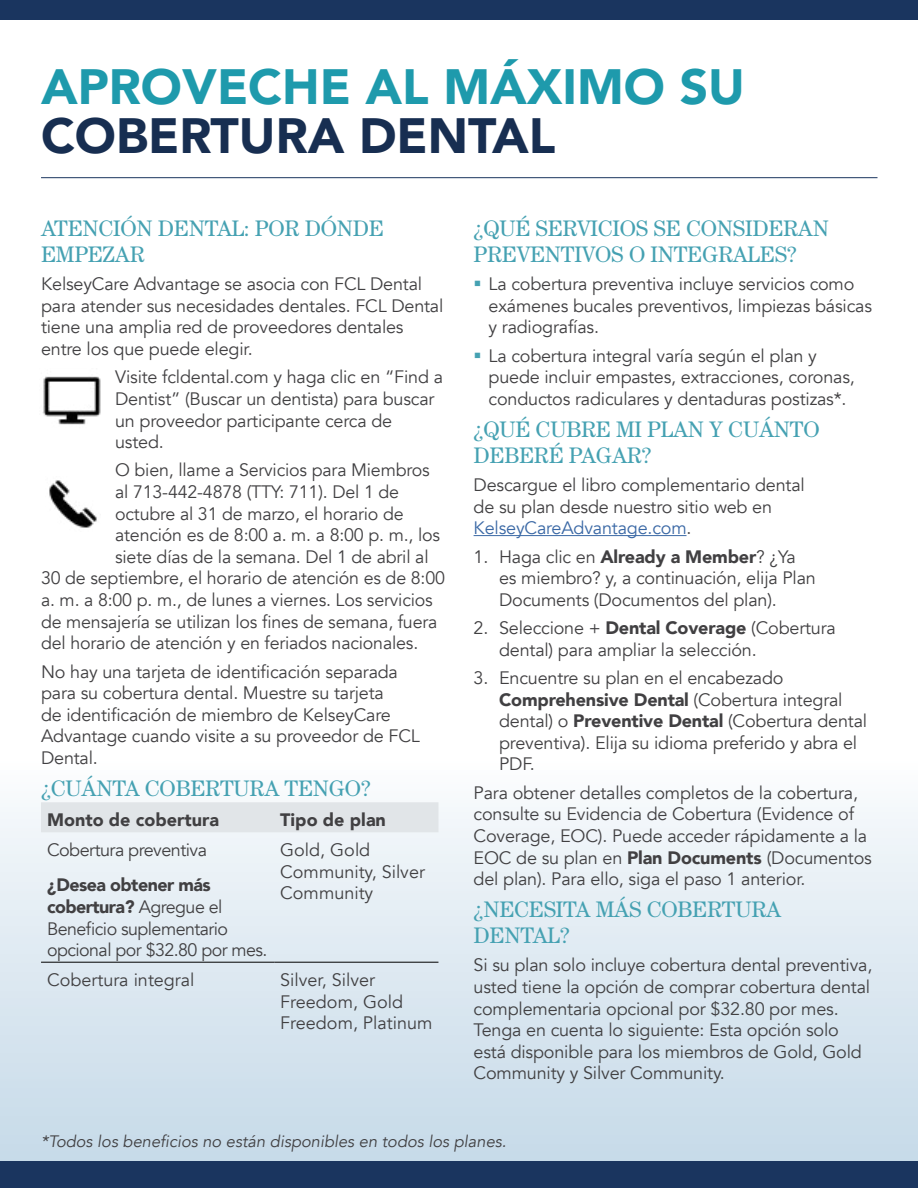
<style>
.page{position:relative;width:918px;height:1188px;background:#fff}
.page>*{position:absolute;margin:0;border:0;box-sizing:border-box;transform-origin:0 0}
.t1{font:900 49.5px "Avenir";color:#1e9aac}
.t2{font:900 49.5px "Avenir";color:#172e51}
.t3{font:22.5px/25.5px "Century Std";letter-spacing:-.01em;color:#45a1b2}
.t4{font:18px/21.6px "Avenir";letter-spacing:-.01em;color:#414042}
.t5{font:18px/21.6px "Avenir";letter-spacing:-.03em;color:#414042}
.t6{font:900 18px "Avenir";color:#414042}
.t7{font:italic 16.5px "Avenir";color:#414042}
.s1{font-weight:900}
.s2{color:#3a68a5}
</style>
<div class="page">
<div style="left:0;top:758px;width:918px;height:430px;background:linear-gradient(to bottom,#fbfcfd,#c1d7e7)"></div>
<div style="left:0;top:0;width:918px;height:20px;background:#1a355f"></div>
<div style="left:0;top:1161px;width:918px;height:27px;background:#1a355f"></div>
<hr style="left:41px;top:177px;width:837px;height:1px;background:#1a355f">
<div style="left:41px;top:802px;width:397px;height:30px;background:#e1e5e8"></div>
<hr style="left:41px;top:962px;width:233px;height:1px;background:#000">
<hr style="left:274px;top:962px;width:164px;height:1px;background:#000">
<hr style="left:474px;top:535px;width:213px;height:1px;background:#3a68a5">
<img style="left:42px;top:376px;width:59px;height:49px">
<img style="left:49px;top:480px;width:48px;height:48px">
<h1 class="t1" style="left:41px;top:44px;width:705px">APROVECHE AL MÁXIMO SU</h1>
<h1 class="t2" style="left:41px;top:93px;width:516px">COBERTURA DENTAL</h1>
<p class="t3" style="left:41px;top:216px;width:344px">ATENCIÓN DENTAL: POR DÓNDE<br>EMPEZAR</p>
<p class="t4" style="left:41px;top:274px;width:404px">KelseyCare Advantage se asocia con FCL Dental para atender sus necesidades dentales. FCL Dental tiene una amplia red de proveedores dentales entre los que puede elegir.</p>
<p class="t4" style="left:115px;top:367px;width:329px">Visite fcldental.com y haga clic en “Find a<br>Dentist” (Buscar un dentista) para buscar un proveedor participante cerca de usted.</p>
<p class="t4" style="left:115px;top:460px;width:316px">O bien, llame a Servicios para Miembros</p>
<p class="t4" style="left:115px;top:481px;width:285px">al 713-442-4878 (TTY: 711). Del 1 de</p>
<p class="t4" style="left:115px;top:503px;width:290px">octubre al 31 de marzo, el horario de</p>
<p class="t4" style="left:115px;top:525px;width:326px">atención es de 8:00 a. m. a 8:00 p. m., los</p>
<p class="t4" style="left:115px;top:546px;width:315px">siete días de la semana. Del 1 de abril al</p>
<p class="t4" style="left:41px;top:568px;width:405px">30 de septiembre, el horario de atención es de 8:00</p>
<p class="t4" style="left:41px;top:589px;width:393px">a. m. a 8:00 p. m., de lunes a viernes. Los servicios</p>
<p class="t4" style="left:41px;top:611px;width:398px">de mensajería se utilizan los fines de semana, fuera</p>
<p class="t4" style="left:41px;top:633px;width:379px">del horario de atención y en feriados nacionales.</p>
<p class="t4" style="left:41px;top:661px;width:380px">No hay una tarjeta de identificación separada para su cobertura dental. Muestre su tarjeta<br>de identificación de miembro de KelseyCare Advantage cuando visite a su proveedor de FCL Dental.</p>
<p class="t3" style="left:41px;top:775px;width:331px">¿CUÁNTA COBERTURA TENGO?</p>
<p class="t6" style="left:47px;top:805px;width:174px">Monto de cobertura</p>
<p class="t6" style="left:280px;top:805px;width:107px">Tipo de plan</p>
<p class="t5" style="left:47px;top:840px;width:162px">Cobertura preventiva</p>
<p class="t5" style="left:47px;top:875px;width:222px"><span class="s1">¿Desea obtener más cobertura?</span> Agregue el<br>Beneficio suplementario opcional por $32.80 por mes.</p>
<p class="t4" style="left:280px;top:840px;width:146px">Gold, Gold<br>Community, Silver<br>Community</p>
<p class="t4" style="left:47px;top:970px;width:149px">Cobertura integral</p>
<p class="t4" style="left:280px;top:970px;width:154px">Silver, Silver<br>Freedom, Gold<br>Freedom, Platinum</p>
<p class="t3" style="left:474px;top:216px;width:357px">¿QUÉ SERVICIOS SE CONSIDERAN<br>PREVENTIVOS O INTEGRALES?</p>
<p class="t4" style="left:489px;top:274px;width:385px">La cobertura preventiva incluye servicios como exámenes bucales preventivos, limpiezas básicas y radiografías.</p>
<p class="t4" style="left:489px;top:345px;width:368px">La cobertura integral varía según el plan y puede incluir empastes, extracciones, coronas, conductos radiculares y dentaduras postizas*.</p>
<p class="t3" style="left:474px;top:416px;width:348px">¿QUÉ CUBRE MI PLAN Y CUÁNTO<br>DEBERÉ PAGAR?</p>
<p class="t4" style="left:474px;top:474px;width:333px">Descargue el libro complementario dental de su plan desde nuestro sitio web en<br><span class="s2">KelseyCareAdvantage.com</span>.</p>
<p class="t4" style="left:499px;top:546px;width:318px;text-indent:-26px">1. Haga clic en <span class="s1">Already a Member</span>? ¿Ya es miembro? y, a continuación, elija Plan<br>Documents (Documentos del plan).</p>
<p class="t4" style="left:499px;top:617px;width:338px;text-indent:-26px">2. Seleccione + <span class="s1">Dental Coverage</span> (Cobertura dental) para ampliar la selección.</p>
<p class="t4" style="left:499px;top:667px;width:370px;text-indent:-26px">3. Encuentre su plan en el encabezado <span class="s1">Comprehensive Dental</span> (Cobertura integral dental) o <span class="s1">Preventive Dental</span> (Cobertura dental preventiva). Elija su idioma preferido y abra el PDF.</p>
<p class="t4" style="left:474px;top:782px;width:400px">Para obtener detalles completos de la cobertura, consulte su Evidencia de Cobertura (Evidence of Coverage, EOC). Puede acceder rápidamente a la EOC de su plan en <span class="s1">Plan Documents</span> (Documentos del plan). Para ello, siga el paso 1 anterior.</p>
<p class="t3" style="left:474px;top:897px;width:309px">¿NECESITA MÁS COBERTURA<br>DENTAL?</p>
<p class="t4" style="left:474px;top:955px;width:400px">Si su plan solo incluye cobertura dental preventiva, usted tiene la opción de comprar cobertura dental complementaria opcional por $32.80 por mes.<br>Tenga en cuenta lo siguiente: Esta opción solo está disponible para los miembros de Gold, Gold Community y Silver Community.</p>
<p class="t7" style="left:41px;top:1132px;width:467px">*Todos los beneficios no están disponibles en todos los planes.</p>
</div>
